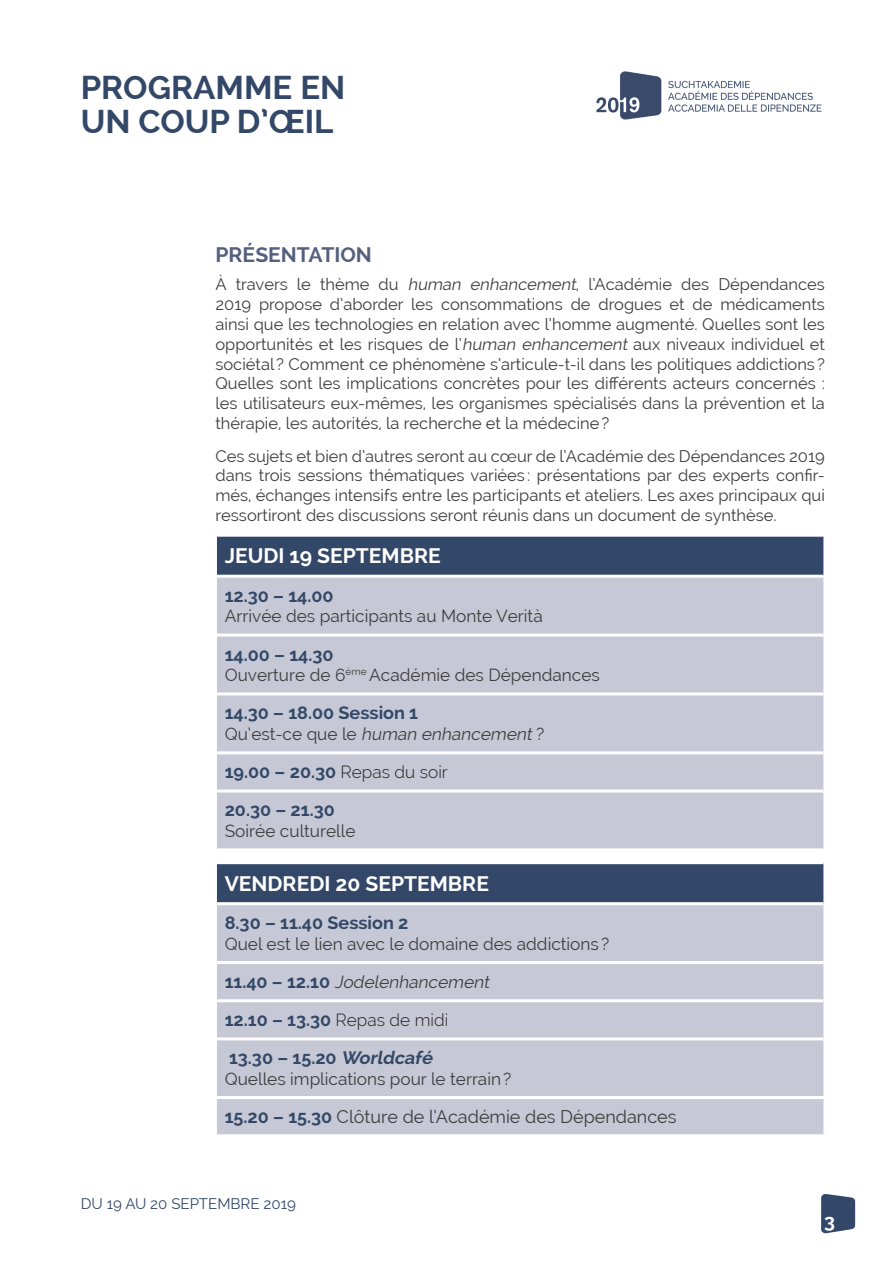
<style>
.page{position:relative;width:893px;height:1263px;background:#fff}
.page>*{position:absolute;margin:0;border:0;box-sizing:border-box;transform-origin:0 0}
.TITRES_JOURS{font:700 33px/33.6px "Raleway";color:#334868}
.JOUR{font:700 21px "Raleway";color:#fff}
.TITRES_NOIR{font:700 21px "Raleway";color:#54607e}
.t1{font:700 19.5px "Raleway";color:#fff}
.HORAIRES_ET_TXT_BLEU{font:700 18px "Raleway";color:#334868}
.REPAS{font:700 18px "Raleway";color:#334868}
.HORAIRES_ET_TXT_BLEU-2{font:18px "Raleway";color:#3e3e3f}
.HORAIRES_ET_TXT_BLEU-3{font:17.25px "Raleway";color:#3e3e3f}
.HORAIRES_ET_TXT_BLEU-4{font:italic 17.25px "Raleway";color:#3e3e3f}
.TEXTE_CONTENU{font:17.25px "Raleway";color:#3e3e3f}
.TEXTE_CONTENU-2{font:16.5px/19.8px "Raleway";color:#3e3e3f;text-align:justify}
.t2{font:15px "Raleway";color:#334868}
.s1{font-style:italic}
.s2{font-style:normal}
.s3{font-weight:300;font-size:17.25px;color:#231f20}
.s4{font-weight:700;font-style:normal;font-size:18px;color:#334868}
.s5{font-weight:700;color:#334868}
</style>
<div class="page">
<svg style="left:821px;top:1194px;width:34px;height:39px"></svg>
<img style="left:596px;top:71px;width:226px;height:49px">
<div style="left:217px;top:537px;width:606px;height:38px;background:#334868"></div>
<svg style="left:217px;top:578px;width:606px;height:518px;background:#bcbfcd"></svg>
<hr style="left:217px;top:634px;width:606px;height:3px;background:#fff">
<hr style="left:217px;top:692px;width:606px;height:3px;background:#fff">
<hr style="left:217px;top:751px;width:606px;height:3px;background:#fff">
<hr style="left:217px;top:789px;width:606px;height:3px;background:#fff">
<hr style="left:217px;top:848px;width:606px;height:3px;background:#fff">
<hr style="left:217px;top:861px;width:606px;height:3px;background:#fff">
<hr style="left:217px;top:1037px;width:606px;height:3px;background:#fff">
<hr style="left:217px;top:902px;width:606px;height:3px;background:#fff">
<hr style="left:217px;top:961px;width:606px;height:3px;background:#fff">
<hr style="left:217px;top:999px;width:606px;height:3px;background:#fff">
<div style="left:216px;top:1097px;width:608px;height:39px;background:#c6c8d5"></div>
<hr style="left:215px;top:1099px;width:2px;height:35px;background:#fff">
<hr style="left:823px;top:1099px;width:2px;height:35px;background:#fff">
<hr style="left:215px;top:1096px;width:610px;height:3px;background:#fff">
<hr style="left:215px;top:1134px;width:610px;height:3px;background:#fff">
<p class="TITRES_JOURS" style="left:81px;top:71px;width:266px">PROGRAMME EN<br>UN COUP D’ŒIL</p>
<p class="TITRES_NOIR" style="left:215px;top:243px;width:158px">PRÉSENTATION</p>
<p class="TEXTE_CONTENU-2" style="left:215px;top:275px;width:611px">À travers le thème du <span class="s1">human enhancement</span>, l’Académie des Dépendances 2019 propose d’aborder les consommations de drogues et de médicaments ainsi que les technologies en relation avec l’homme augmenté. Quelles sont les opportunités et les risques de l’<span class="s1">human enhancement</span> aux niveaux individuel et sociétal? Comment ce phénomène s’articule-t-il dans les politiques addictions ?<br>Quelles sont les implications concrètes pour les différents acteurs concernés : les utilisateurs eux-mêmes, les organismes spécialisés dans la prévention et la thérapie, les autorités, la recherche et la médecine?</p>
<p class="TEXTE_CONTENU-2" style="left:215px;top:446px;width:611px">Ces sujets et bien d’autres seront au cœur de l’Académie des Dépendances 2019 dans trois sessions thématiques variées : présentations par des experts confir&shy;més, échanges intensifs entre les participants et ateliers. Les axes principaux qui ressortiront des discussions seront réunis dans un document de synthèse.</p>
<p class="JOUR" style="left:225px;top:544px;width:218px">JEUDI 19 SEPTEMBRE</p>
<p class="HORAIRES_ET_TXT_BLEU" style="left:225px;top:585px;width:110px">12.30 – 14.00</p>
<p class="HORAIRES_ET_TXT_BLEU-3" style="left:225px;top:606px;width:320px">Arrivée des participants au Monte Verità</p>
<p class="HORAIRES_ET_TXT_BLEU" style="left:225px;top:644px;width:110px">14.00 – 14.30</p>
<p class="HORAIRES_ET_TXT_BLEU-3" style="left:225px;top:665px;width:377px">Ouverture de 6<sup>ème</sup> Académie des Dépendances</p>
<p class="HORAIRES_ET_TXT_BLEU" style="left:225px;top:703px;width:195px">14.30 – 18.00 Session 1</p>
<p class="HORAIRES_ET_TXT_BLEU-4" style="left:225px;top:724px;width:321px"><span class="s2">Q u ’ est- c e q u e le</span> human enhancement<span class="s2">?</span></p>
<p class="REPAS" style="left:225px;top:762px;width:225px">19.00 – 20.30 <span class="s3">Repas du soir</span></p>
<p class="HORAIRES_ET_TXT_BLEU" style="left:225px;top:800px;width:112px">20.30 – 21.30</p>
<p class="TEXTE_CONTENU" style="left:225px;top:821px;width:132px">Soirée culturelle</p>
<p class="JOUR" style="left:225px;top:871px;width:266px">VENDREDI 20 SEPTEMBRE</p>
<p class="HORAIRES_ET_TXT_BLEU" style="left:225px;top:912px;width:185px">8.30 – 11.40 Session 2</p>
<p class="TEXTE_CONTENU" style="left:225px;top:934px;width:386px">Quel est le lien avec le domaine des addictions ?</p>
<p class="HORAIRES_ET_TXT_BLEU-4" style="left:225px;top:972px;width:269px"><span class="s4">1 1 . 4 0 – 1 2 . 1 0</span> Jodelenhancement</p>
<p class="REPAS" style="left:225px;top:1009px;width:225px">12.10 – 13.30 <span class="s3">Repas de midi</span></p>
<p class="HORAIRES_ET_TXT_BLEU" style="left:229px;top:1048px;width:208px">13.30 – 15.20 <span class="s1">Worldcafé</span></p>
<p class="HORAIRES_ET_TXT_BLEU-3" style="left:225px;top:1069px;width:288px">Quelles implications pour le terrain?</p>
<p class="HORAIRES_ET_TXT_BLEU-2" style="left:225px;top:1106px;width:453px"><span class="s5">15.20 – 15.30</span> Clôture de l’Académie des Dépendances</p>
<p class="t2" style="left:81px;top:1195px;width:217px">DU 19 AU 20 SEPTEMBRE 2019</p>
<p class="t1" style="left:824px;top:1210px;width:12px">3</p>
</div>
